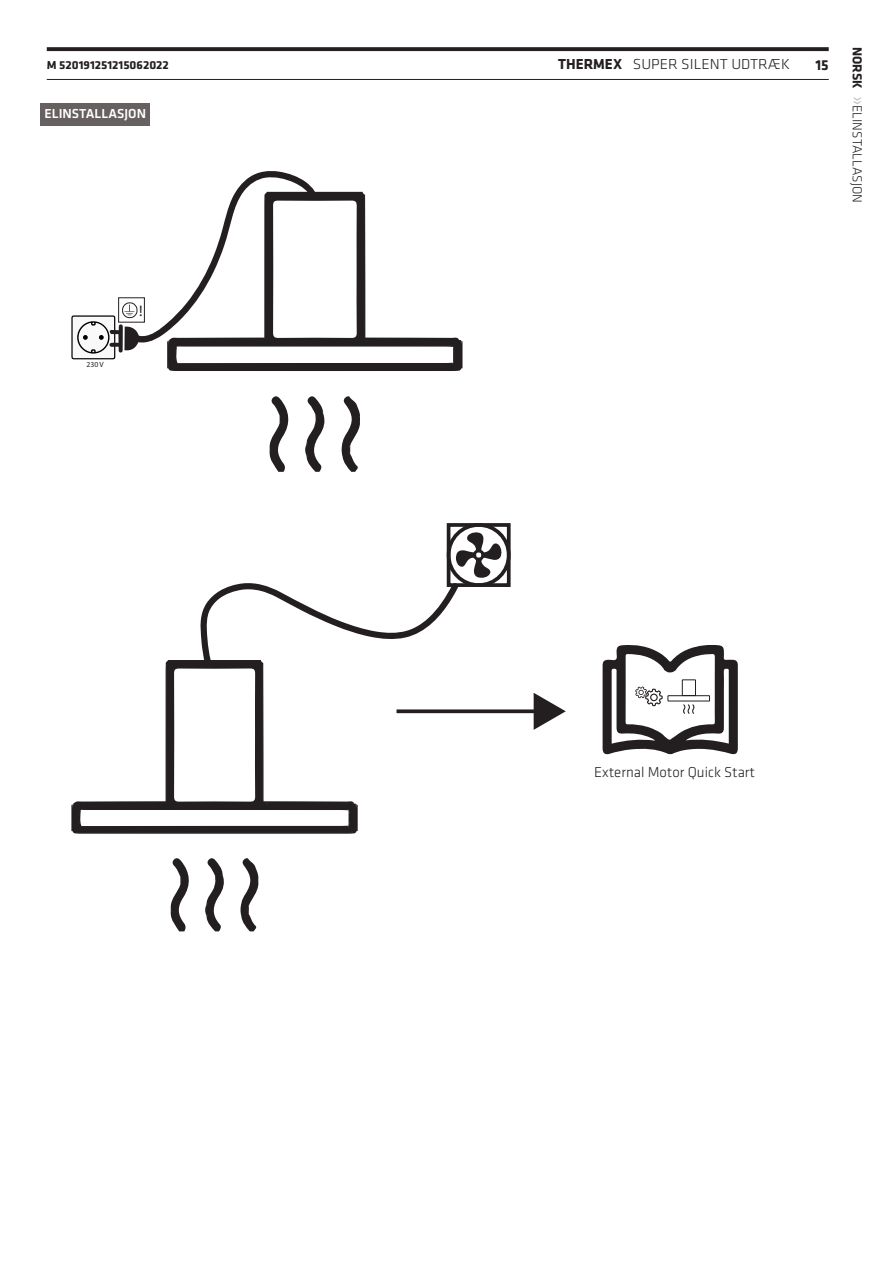
<style>
.page{position:relative;width:893px;height:1263px;background:#fff}
.page>*{position:absolute;margin:0;border:0;box-sizing:border-box;transform-origin:0 0}
.t1{font:15.3px "Myriad Pro";color:#231f20}
.t2{font:300 15px "Klavika";color:#231f20;scale:1.04 1}
.t3{font:700 15px "Klavika";color:#231f20}
.t4{font:300 14.85px "Klavika";color:#231f20}
.t5{font:300 13.65px "Klavika";color:#231f20}
.Overskrift1{font:500 13.5px "Klavika";color:#fff}
.t6{font:700 12px "Klavika";color:#231f20;scale:1.04 1}
.t7{font:7.65px "Myriad Pro";color:#231f20}
.s1{font-weight:700}
.s2{font-weight:700;font-size:13.5px}
.s3{font-size:19.65px;color:#bcbdc0}
</style>
<div class="page">
<svg style="left:47px;top:47px;width:782px;height:4px;background:#2c292a"></svg>
<hr style="left:47px;top:79px;width:782px;height:1px;background:#231f20">
<svg style="left:341px;top:396px;width:19px;height:76px"></svg>
<svg style="left:270px;top:396px;width:19px;height:76px"></svg>
<svg style="left:305px;top:396px;width:20px;height:76px"></svg>
<svg style="left:71px;top:171px;width:391px;height:200px"></svg>
<svg style="left:240px;top:858px;width:18px;height:73px"></svg>
<svg style="left:171px;top:858px;width:18px;height:73px"></svg>
<svg style="left:205px;top:858px;width:19px;height:73px"></svg>
<svg style="left:71px;top:531px;width:431px;height:303px"></svg>
<div style="left:447px;top:523px;width:64px;height:64px;border:4px solid #231f20"></div>
<svg style="left:603px;top:645px;width:135px;height:110px"></svg>
<div style="left:668px;top:695px;width:42px;height:6px;border:1px solid #231f20"></div>
<div style="left:682px;top:679px;width:14px;height:17px;border:1px solid #231f20"></div>
<svg style="left:396px;top:709px;width:138px;height:4px"></svg>
<svg style="left:534px;top:693px;width:32px;height:37px"></svg>
<div style="left:40px;top:104px;width:110px;height:22px;background:#676060"></div>
<p class="t6" style="left:47px;top:59px;width:119px">M 520191251215062022</p>
<p class="t2" style="left:558px;top:56px;width:224px"><span class="s1">THERMEX</span> SUPER SILENT UDTRÆK</p>
<p class="t3" style="left:815px;top:57px;width:15px">15</p>
<p class="Overskrift1" style="left:45px;top:106px;width:103px">ELINSTALLASJON</p>
<p class="t5" style="left:865px;top:47px;width:158px;rotate:90deg"><span class="s2">NORSK</span> <span class="s3">»</span>ELINSTALLASJON</p>
<p class="t7" style="left:87px;top:359px;width:19px">230 V</p>
<p class="t1" style="left:139px;top:301px;width:5px">!</p>
<p class="t4" style="left:594px;top:764px;width:162px">External Motor Quick Start</p>
</div>
